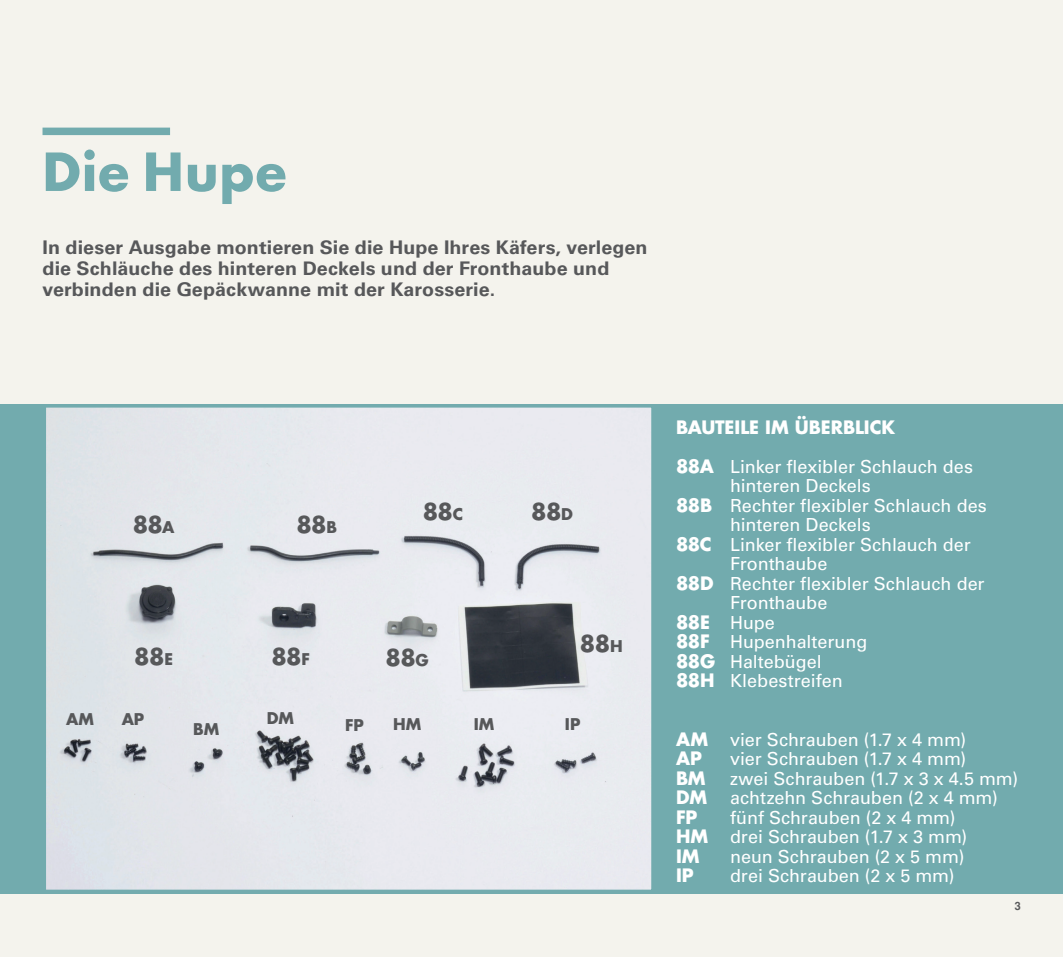
<style>
.page{position:relative;width:1063px;height:957px;background:#f4f3ed}
.page>*{position:absolute;margin:0;border:0;box-sizing:border-box;transform-origin:0 0}
.MONTAGGIO_TITOLO{font:700 51px "Futura Std";letter-spacing:.02em;color:#72abae}
.MONTAGGIO_foto_pezzi{font:700 22.5px "Futura Std";letter-spacing:-.025em;color:#57585a}
.SOMMARIETTO{font:700 18.75px/21px "Univers LT Std";letter-spacing:.005em;color:#57585a;scale:1.05 1}
.MONTAGGIO_PEZZI{font:18px/19.5px "Univers LT Std";color:#fff}
.ELENCO_PEZZI_TITOLO{font:700 18px "Futura Std";letter-spacing:-.005em;color:#fff}
.MONTAGGIO_PEZZI-2{font:700 18px "Futura Std";letter-spacing:-.01em;color:#fff}
.MONTAGGIO_foto_pezzi-2{font:700 15.75px "Futura Std";color:#57585a}
.t1{font:12px "Coolvetica Rg";color:#57585a}
.s1{font-size:15.75px}
.s2{font-family:"Futura Std";font-weight:700}
</style>
<div class="page">
<div style="left:43px;top:128px;width:127px;height:7px;background:#72abae"></div>
<div style="left:0;top:404px;width:1063px;height:489px;background:#72abae"></div>
<img style="left:48px;top:409px;width:602px;height:479px">
<div style="left:43px;top:404px;width:612px;height:489px;border:4px solid #72abae"></div>
<p class="MONTAGGIO_TITOLO" style="left:43px;top:138px;width:246px">Die Hupe</p>
<p class="SOMMARIETTO" style="left:43px;top:237px;width:578px">In dieser Ausgabe montieren Sie die Hupe Ihres Käfers, verlegen die Schläuche des hinteren Deckels und der Fronthaube und verbinden die Gepäckwanne mit der Karosserie.</p>
<p class="MONTAGGIO_foto_pezzi" style="left:133px;top:510px;width:43px">88<span class="s1">A</span></p>
<p class="MONTAGGIO_foto_pezzi" style="left:296px;top:510px;width:42px">88<span class="s1">B</span></p>
<p class="MONTAGGIO_foto_pezzi" style="left:423px;top:497px;width:42px">88<span class="s1">C</span></p>
<p class="MONTAGGIO_foto_pezzi" style="left:531px;top:497px;width:43px">88<span class="s1">D</span></p>
<p class="MONTAGGIO_foto_pezzi" style="left:134px;top:642px;width:40px">88<span class="s1">E</span></p>
<p class="MONTAGGIO_foto_pezzi" style="left:271px;top:642px;width:40px">88<span class="s1">F</span></p>
<p class="MONTAGGIO_foto_pezzi" style="left:385px;top:642px;width:45px">88<span class="s1">G</span></p>
<p class="MONTAGGIO_foto_pezzi" style="left:580px;top:628px;width:44px">88<span class="s1">H</span></p>
<p class="MONTAGGIO_foto_pezzi-2" style="left:66px;top:708px;width:30px">AM</p>
<p class="MONTAGGIO_foto_pezzi-2" style="left:122px;top:708px;width:24px">AP</p>
<p class="MONTAGGIO_foto_pezzi-2" style="left:193px;top:718px;width:27px">BM</p>
<p class="MONTAGGIO_foto_pezzi-2" style="left:267px;top:707px;width:29px">DM</p>
<p class="MONTAGGIO_foto_pezzi-2" style="left:345px;top:714px;width:20px">FP</p>
<p class="MONTAGGIO_foto_pezzi-2" style="left:393px;top:714px;width:30px">HM</p>
<p class="MONTAGGIO_foto_pezzi-2" style="left:474px;top:714px;width:22px">IM</p>
<p class="MONTAGGIO_foto_pezzi-2" style="left:565px;top:714px;width:17px">IP</p>
<p class="ELENCO_PEZZI_TITOLO" style="left:676px;top:415px;width:221px">BAUTEILE IM ÜBERBLICK</p>
<p class="MONTAGGIO_PEZZI" style="left:730px;top:457px;width:245px;text-indent:-54px"><span class="s2">88A</span> Linker flexibler Schlauch des hinteren Deckels</p>
<p class="MONTAGGIO_PEZZI" style="left:730px;top:496px;width:258px;text-indent:-54px"><span class="s2">88B</span> Rechter flexibler Schlauch des hinteren Deckels</p>
<p class="MONTAGGIO_PEZZI" style="left:730px;top:535px;width:242px;text-indent:-54px"><span class="s2">88C</span> Linker flexibler Schlauch der<br>Fronthaube</p>
<p class="MONTAGGIO_PEZZI" style="left:730px;top:574px;width:256px;text-indent:-54px"><span class="s2">88D</span> Rechter flexibler Schlauch der<br>Fronthaube</p>
<p class="MONTAGGIO_PEZZI" style="left:676px;top:613px;width:100px"><span class="s2">88E</span> Hupe</p>
<p class="MONTAGGIO_PEZZI" style="left:676px;top:632px;width:193px"><span class="s2">88F</span> Hupenhalterung</p>
<p class="MONTAGGIO_PEZZI" style="left:676px;top:652px;width:147px"><span class="s2">88G</span> Haltebügel</p>
<p class="MONTAGGIO_PEZZI" style="left:676px;top:671px;width:168px"><span class="s2">88H</span> Klebestreifen</p>
<p class="MONTAGGIO_PEZZI" style="left:676px;top:730px;width:292px"><span class="s2">AM</span> vier Schrauben (1.7 x 4 mm)</p>
<p class="MONTAGGIO_PEZZI-2" style="left:676px;top:746px;width:27px">AP</p>
<p class="MONTAGGIO_PEZZI" style="left:730px;top:749px;width:238px">vier Schrauben (1.7 x 4 mm)</p>
<p class="MONTAGGIO_PEZZI-2" style="left:676px;top:766px;width:31px">BM</p>
<p class="MONTAGGIO_PEZZI" style="left:730px;top:769px;width:290px">zwei Schrauben (1.7 x 3 x 4.5 mm)</p>
<p class="MONTAGGIO_PEZZI-2" style="left:676px;top:785px;width:33px">DM</p>
<p class="MONTAGGIO_PEZZI" style="left:730px;top:788px;width:269px">achtzehn Schrauben (2 x 4 mm)</p>
<p class="MONTAGGIO_PEZZI-2" style="left:676px;top:805px;width:23px">FP</p>
<p class="MONTAGGIO_PEZZI" style="left:730px;top:808px;width:227px">fünf Schrauben (2 x 4 mm)</p>
<p class="MONTAGGIO_PEZZI" style="left:676px;top:827px;width:293px"><span class="s2">HM</span> drei Schrauben (1.7 x 3 mm)</p>
<p class="MONTAGGIO_PEZZI-2" style="left:676px;top:844px;width:25px">IM</p>
<p class="MONTAGGIO_PEZZI" style="left:730px;top:847px;width:236px">neun Schrauben (2 x 5 mm)</p>
<p class="MONTAGGIO_PEZZI-2" style="left:676px;top:863px;width:19px">IP</p>
<p class="MONTAGGIO_PEZZI" style="left:730px;top:866px;width:226px">drei Schrauben (2 x 5 mm)</p>
<p class="t1" style="left:1015px;top:898px;width:7px">3</p>
</div>
